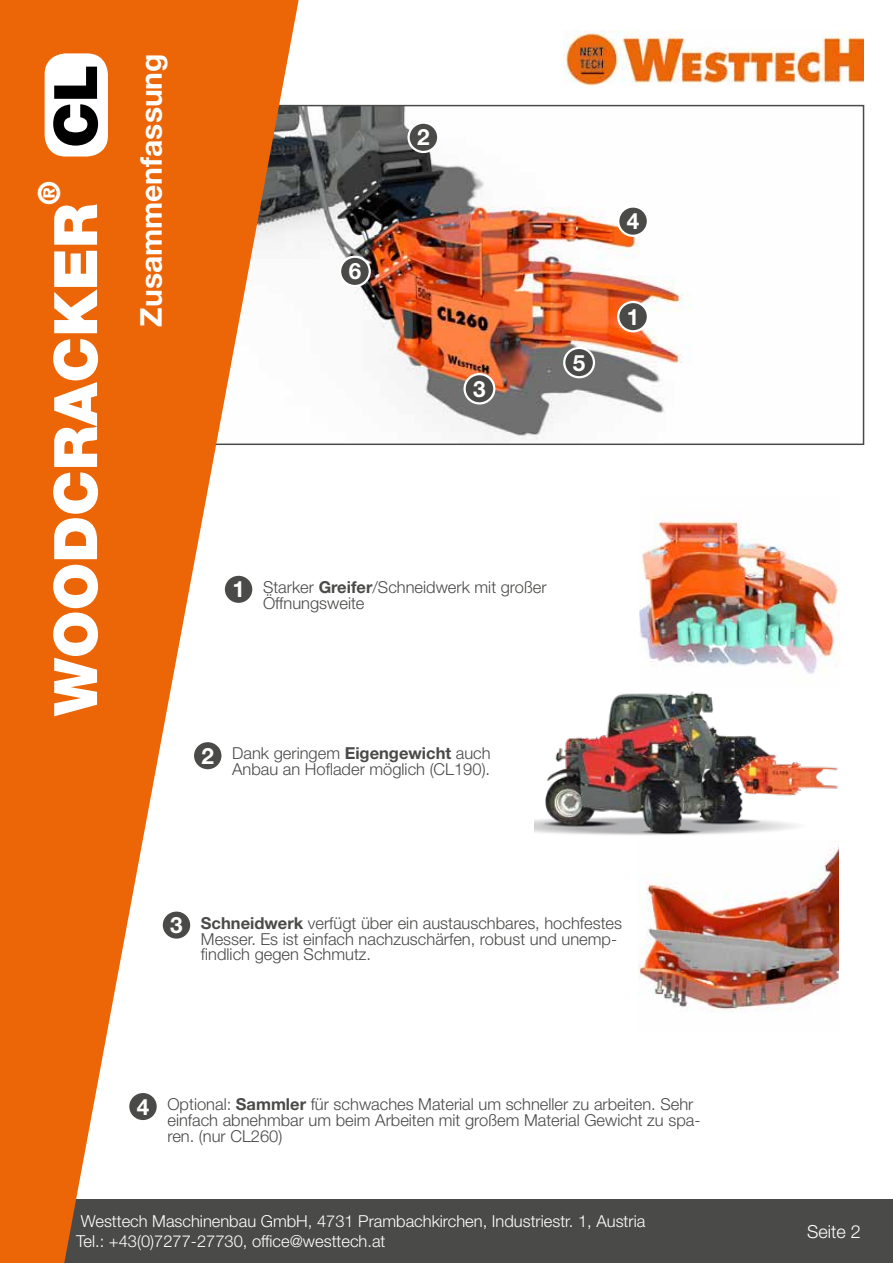
<style>
.page{position:relative;width:893px;height:1263px;background:#fff}
.page>*{position:absolute;margin:0;border:0;box-sizing:border-box;transform-origin:0 0}
.t1{font:900 60px "Helvetica Neue LT Pro";color:#fff}
.t2{font:900 60px "Helvetica Neue LT Pro";color:#000}
.t3{font:700 30px "Helvetica Neue LT Pro";color:#fff}
.t4{font:900 30px "Helvetica Neue LT Pro";color:#fff}
.t5{font:700 22.5px "Helvetica Neue LT Pro";color:#fff}
.t6{font:300 18px "Helvetica Neue LT Pro";color:#fff}
.t7{font:300 16.5px/15.8px "Helvetica Neue LT Pro";color:#4a4a49}
.t8{font:300 16.5px/19.8px "Helvetica Neue LT Pro";color:#fff}
.s1{font-weight:700}
</style>
<div class="page">
<div style="left:0;top:1200px;width:893px;height:63px;background:#4a4a49"></div>
<img style="left:564px;top:31px;width:299px;height:54px">
<img style="left:299px;top:104px;width:566px;height:341px">
<svg style="left:1px;top:0;width:298px;height:1263px;fill:#ec6608"></svg>
<div style="left:618px;top:302px;width:30px;height:29px;background:#4a4a49;border-radius:50%"></div>
<div style="left:617px;top:301px;width:32px;height:31px;border:2px solid #fff;border-radius:50%"></div>
<div style="left:409px;top:123px;width:29px;height:29px;background:#4a4a49;border-radius:50%"></div>
<div style="left:407px;top:122px;width:32px;height:31px;border:2px solid #fff;border-radius:50%"></div>
<div style="left:465px;top:374px;width:29px;height:29px;background:#4a4a49;border-radius:50%"></div>
<div style="left:463px;top:373px;width:32px;height:31px;border:2px solid #fff;border-radius:50%"></div>
<div style="left:618px;top:206px;width:30px;height:30px;background:#4a4a49;border-radius:50%"></div>
<div style="left:617px;top:205px;width:32px;height:32px;border:2px solid #fff;border-radius:50%"></div>
<div style="left:564px;top:348px;width:30px;height:29px;background:#4a4a49;border-radius:50%"></div>
<div style="left:563px;top:347px;width:32px;height:31px;border:2px solid #fff;border-radius:50%"></div>
<div style="left:340px;top:257px;width:30px;height:29px;background:#4a4a49;border-radius:50%"></div>
<div style="left:339px;top:256px;width:32px;height:31px;border:2px solid #fff;border-radius:50%"></div>
<div style="left:45px;top:53px;width:63px;height:104px;background:#fff;border-radius:21px"></div>
<img style="left:640px;top:512px;width:200px;height:162px">
<div style="left:224px;top:575px;width:29px;height:29px;background:#4a4a49;border-radius:50%"></div>
<div style="left:223px;top:573px;width:32px;height:32px;border:2px solid #fff;border-radius:50%"></div>
<div style="left:193px;top:741px;width:30px;height:29px;background:#4a4a49;border-radius:50%"></div>
<div style="left:192px;top:740px;width:32px;height:31px;border:2px solid #fff;border-radius:50%"></div>
<img style="left:534px;top:691px;width:304px;height:144px">
<div style="left:162px;top:910px;width:29px;height:30px;background:#4a4a49;border-radius:50%"></div>
<div style="left:161px;top:909px;width:31px;height:32px;border:2px solid #fff;border-radius:50%"></div>
<img style="left:639px;top:841px;width:200px;height:171px">
<div style="left:128px;top:1092px;width:30px;height:29px;background:#4a4a49;border-radius:50%"></div>
<div style="left:127px;top:1091px;width:32px;height:31px;border:2px solid #fff;border-radius:50%"></div>
<h1 class="t2" style="left:40px;top:148px;width:85px;rotate:-90deg">CL</h1>
<h2 class="t4" style="left:31px;top:205px;width:25px;rotate:-90deg">®</h2>
<h1 class="t1" style="left:40px;top:716px;width:514px;rotate:-90deg">WOODCRACKER</h1>
<h2 class="t3" style="left:132px;top:327px;width:275px;rotate:-90deg">Zusammenfassung</h2>
<h3 class="t5" style="left:349px;top:257px;width:14px">6</h3>
<h3 class="t5" style="left:417px;top:123px;width:14px">2</h3>
<h3 class="t5" style="left:473px;top:375px;width:14px">3</h3>
<h3 class="t5" style="left:573px;top:348px;width:14px">5</h3>
<h3 class="t5" style="left:627px;top:207px;width:14px">4</h3>
<h3 class="t5" style="left:627px;top:302px;width:14px">1</h3>
<h3 class="t5" style="left:232px;top:575px;width:14px">1</h3>
<p class="t7" style="left:263px;top:579px;width:285px">Starker <span class="s1">Greifer</span>/Schneidwerk mit großer<br>Öffnungsweite</p>
<h3 class="t5" style="left:201px;top:741px;width:14px">2</h3>
<p class="t7" style="left:232px;top:745px;width:260px">Dank geringem <span class="s1">Eigengewicht</span> auch<br>Anbau an Hoflader möglich (CL190).</p>
<h3 class="t5" style="left:170px;top:911px;width:14px">3</h3>
<p class="t7" style="left:201px;top:915px;width:423px"><span class="s1">Schneidwerk</span> verfügt über ein austauschbares, hochfestes<br>Messer. Es ist einfach nachzuschärfen, robust und unemp&shy;findlich gegen Schmutz.</p>
<h3 class="t5" style="left:137px;top:1092px;width:14px">4</h3>
<p class="t7" style="left:167px;top:1096px;width:534px">Optional: <span class="s1">Sammler</span> für schwaches Material um schneller zu arbeiten. Sehr einfach abnehmbar um beim Arbeiten mit großem Material Gewicht zu spa&shy;ren. (nur CL260)</p>
<p class="t8" style="left:76px;top:1211px;width:571px">Westtech Maschinenbau GmbH, 4731 Prambachkirchen, Industriestr. 1, Austria<br>Tel.: +43(0)7277-27730, office@westtech.at</p>
<p class="t6" style="left:807px;top:1220px;width:55px">Seite 2</p>
</div>
